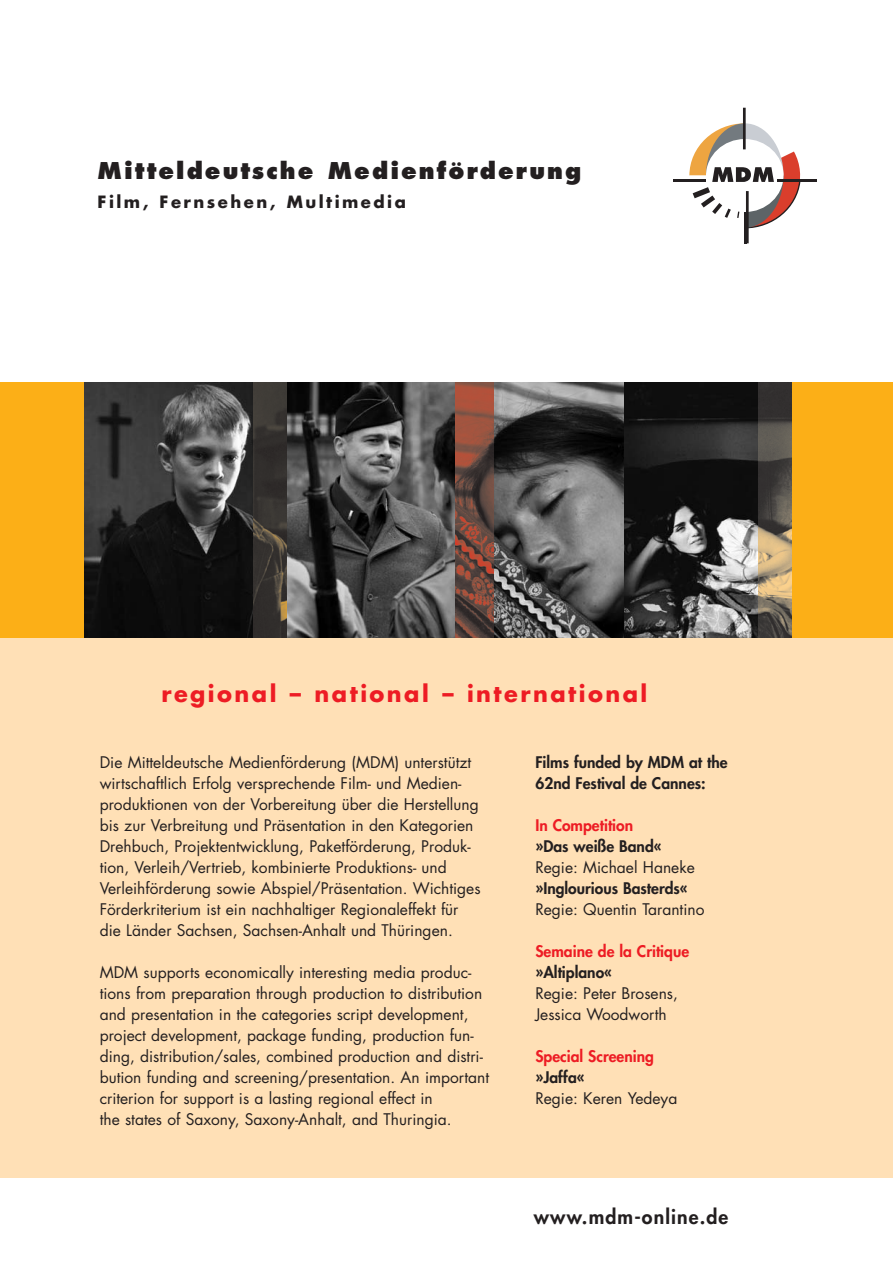
<style>
.page{position:relative;width:893px;height:1263px;background:#fff}
.page>*{position:absolute;margin:0;border:0;box-sizing:border-box;transform-origin:0 0}
.t1{font:700 22.5px "Futura LT";letter-spacing:.11em;color:#ed1c24}
.t2{font:800 22.5px "Futura LT";letter-spacing:.09em;color:#231f20}
.t3{font:800 19.5px "Futura";letter-spacing:.06em;color:#231f20}
.t4{font:700 16.5px "Futura LT";letter-spacing:.15em;color:#231f20}
.t5{font:15.6px/21px "Futura LT";color:#231f20}
.t6{font:800 15.6px/21px "Futura";color:#231f20}
.t7{font:800 15.6px "Futura";color:#ed1c24}
</style>
<div class="page">
<div style="left:0;top:442px;width:892px;height:736px;background:#ffe0b6"></div>
<div style="left:0;top:383px;width:892px;height:255px;background:#fcaf17"></div>
<img style="left:85px;top:383px;width:168px;height:255px">
<img style="left:253px;top:383px;width:203px;height:255px">
<svg style="left:494px;top:383px;width:130px;height:255px;background:#5c5c5c"></svg>
<img style="left:456px;top:383px;width:38px;height:255px">
<svg style="left:624px;top:383px;width:134px;height:255px;background:#393939"></svg>
<img style="left:758px;top:383px;width:34px;height:255px">
<hr style="left:743px;top:108px;width:3px;height:41px;background:#231f20">
<hr style="left:673px;top:179px;width:32px;height:3px;background:#231f20">
<hr style="left:777px;top:179px;width:40px;height:3px;background:#231f20">
<hr style="left:746px;top:191px;width:3px;height:52px;background:#231f20">
<hr style="left:744px;top:212px;width:3px;height:31px;background:#231f20">
<svg style="left:689px;top:123px;width:112px;height:106px"></svg>
<h1 class="t2" style="left:98px;top:161px;width:485px">Mitteldeutsche Medienförderung</h1>
<p class="t4" style="left:98px;top:195px;width:310px">Film, Fernsehen, Multimedia</p>
<h1 class="t1" style="left:161px;top:684px;width:487px">regional – national – international</h1>
<p class="t5" style="left:100px;top:753px;width:382px">Die Mitteldeutsche Medienförderung (MDM) unterstützt wirtschaftlich Erfolg versprechende Film- und Medien&shy;produktionen von der Vorbereitung über die Herstellung bis zur Verbreitung und Präsentation in den Kategorien Drehbuch, Projektentwicklung, Paketförderung, Produk&shy;tion, Verleih/Vertrieb, kombinierte Produktions- und Verleihförderung sowie Abspiel/Präsentation. Wichtiges Förderkriterium ist ein nachhaltiger Regionaleffekt für die Länder Sachsen, Sachsen-Anhalt und Thüringen.</p>
<p class="t5" style="left:100px;top:963px;width:391px">MDM supports economically interesting media produc&shy;tions from preparation through production to distribution and presentation in the categories script development, project development, package funding, production fun&shy;ding, distribution/sales, combined production and distri&shy;bution funding and screening/presentation. An important criterion for support is a lasting regional effect in<br>the states of Saxony, Saxony-Anhalt, and Thuringia.</p>
<p class="t6" style="left:535px;top:753px;width:194px">Films funded by MDM at the<br>62nd Festival de Cannes:</p>
<p class="t7" style="left:535px;top:818px;width:99px">In Competition</p>
<p class="t6" style="left:535px;top:837px;width:128px">»Das weiße Band«</p>
<p class="t5" style="left:535px;top:858px;width:161px">Regie: Michael Haneke</p>
<p class="t6" style="left:535px;top:879px;width:154px">»Inglourious Basterds«</p>
<p class="t5" style="left:535px;top:900px;width:171px">Regie: Quentin Tarantino</p>
<p class="t7" style="left:535px;top:944px;width:155px">Semaine de la Critique</p>
<p class="t6" style="left:535px;top:963px;width:78px">»Altiplano«</p>
<p class="t5" style="left:535px;top:984px;width:144px">Regie: Peter Brosens,<br>Jessica Woodworth</p>
<p class="t7" style="left:535px;top:1049px;width:120px">Special Screening</p>
<p class="t6" style="left:535px;top:1068px;width:51px">»Jaffa«</p>
<p class="t5" style="left:535px;top:1089px;width:143px">Regie: Keren Yedeya</p>
<p class="t3" style="left:534px;top:1208px;width:196px">www.mdm-online.de</p>
</div>
